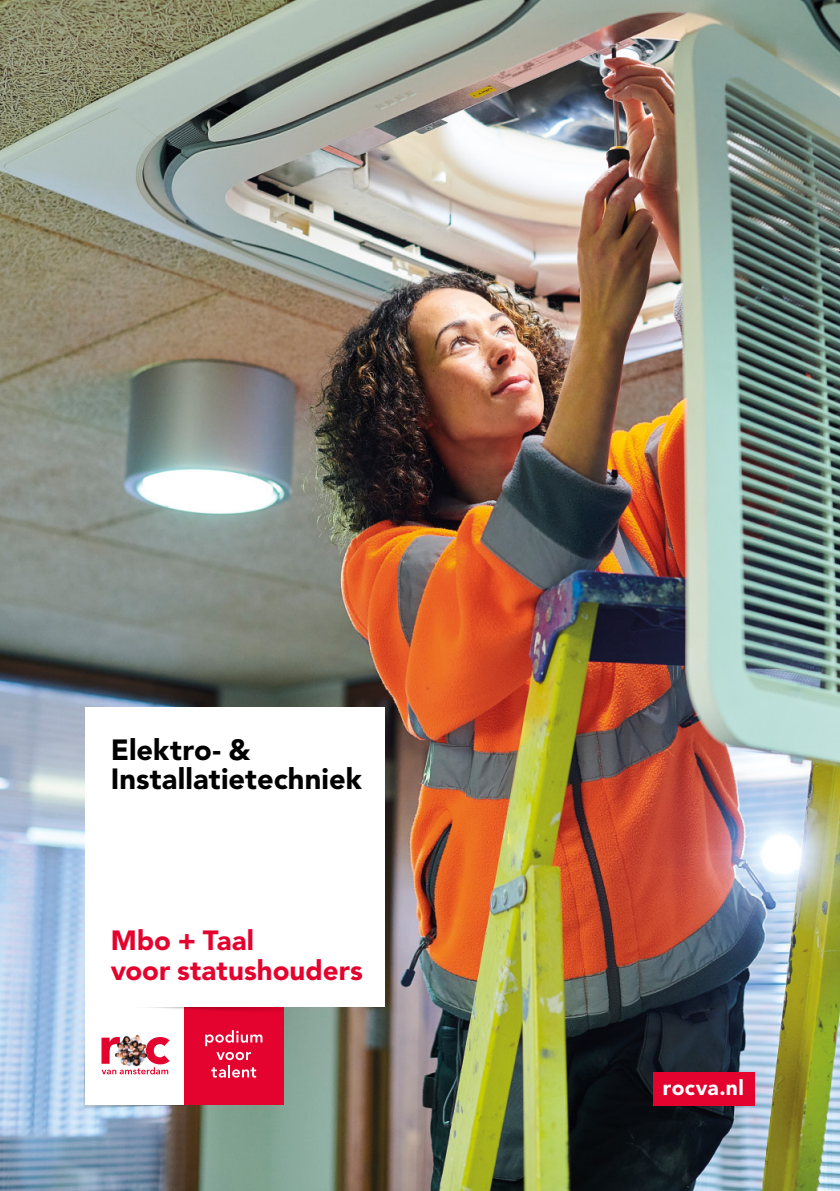
<style>
.page{position:relative;width:840px;height:1191px;background:#fff}
.page>*{position:absolute;margin:0;border:0;box-sizing:border-box;transform-origin:0 0}
.t1{font:900 29px/29px "Avenir LT";letter-spacing:.005em;color:#000}
.t2{font:900 27.6px/30px "Avenir LT";letter-spacing:.005em;color:#e4032e}
.t3{font:900 21px "Avenir LT";letter-spacing:.015em;color:#fff}
</style>
<div class="page">
<img style="left:0;top:0;width:839px;height:1191px">
<img style="left:81px;top:1009px;width:103px;height:100px">
<div style="left:85px;top:1006px;width:99px;height:99px;background:#fff"></div>
<div style="left:184px;top:1006px;width:99px;height:99px;background:#e4032e"></div>
<svg style="left:205px;top:1030px;width:57px;height:16px"></svg>
<svg style="left:211px;top:1052px;width:45px;height:25px"></svg>
<svg style="left:101px;top:1037px;width:68px;height:37px"></svg>
<img style="left:115px;top:1034px;width:32px;height:32px">
<img style="left:148px;top:1006px;width:135px;height:5px">
<div style="left:85px;top:707px;width:300px;height:299px;background:#fff"></div>
<div style="left:653px;top:1072px;width:101px;height:34px;background:#e4032e"></div>
<p class="t1" style="left:111px;top:735px;width:252px">Elektro- &amp;<br>Installatietechniek</p>
<p class="t2" style="left:111px;top:925px;width:253px">Mbo + Taal<br>voor statushouders</p>
<p class="t3" style="left:662px;top:1075px;width:82px">rocva.nl</p>
</div>
